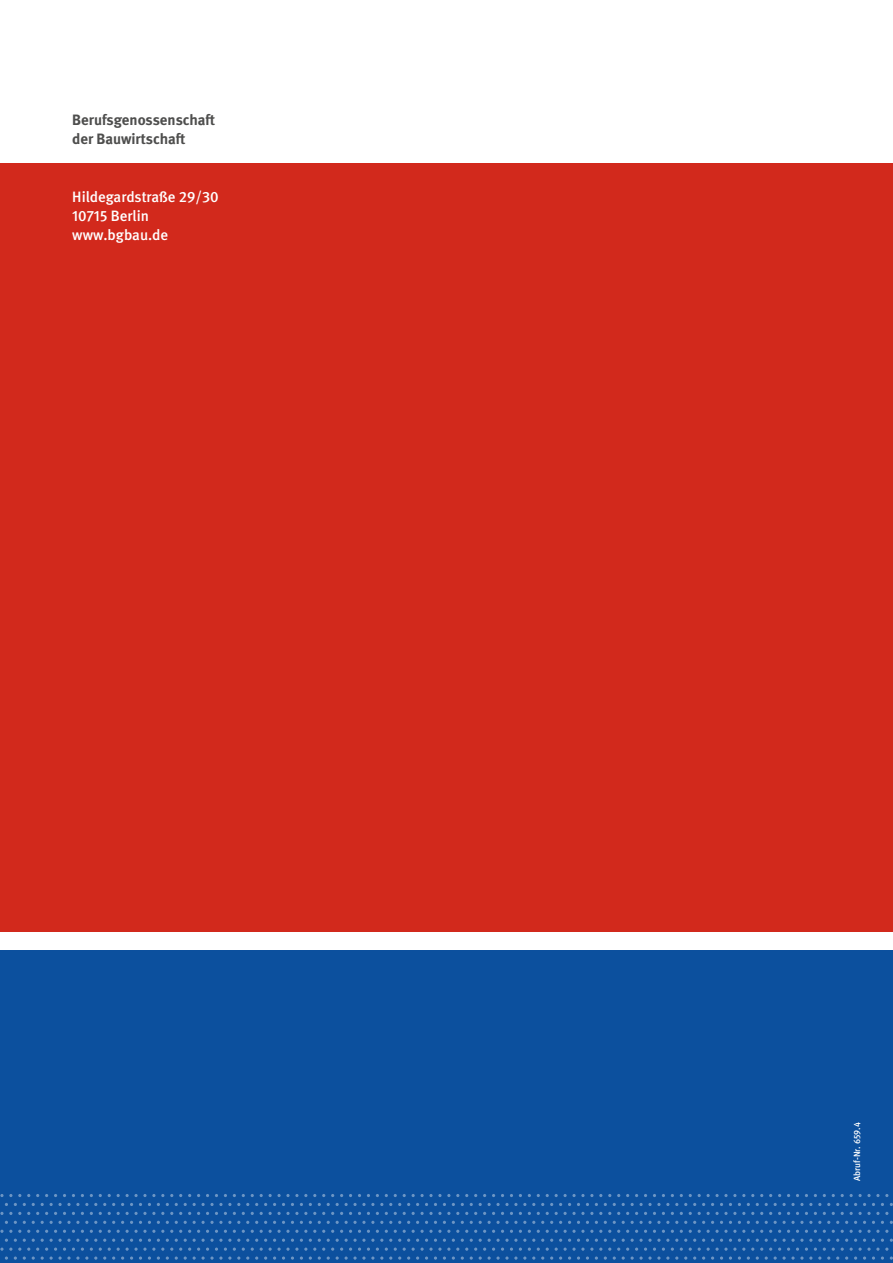
<style>
.page{position:relative;width:893px;height:1263px;background:#fff}
.page>*{position:absolute;margin:0;border:0;box-sizing:border-box;transform-origin:0 0}
.t1{font:500 15px "DGUV Meta";color:#fff}
.t2{font:700 15px/19.2px "DGUV Meta";color:#4e4e4d}
.t3{font:500 9px "DGUV Meta";color:#fff}
</style>
<div class="page">
<div style="left:0;top:950px;width:893px;height:313px;background:#0c509e"></div>
<svg style="left:269px;top:1194px;width:38px;height:3px"></svg>
<svg style="left:412px;top:1194px;width:38px;height:3px"></svg>
<svg style="left:555px;top:1194px;width:38px;height:3px"></svg>
<svg style="left:698px;top:1194px;width:38px;height:3px"></svg>
<svg style="left:841px;top:1194px;width:38px;height:3px"></svg>
<svg style="left:269px;top:1212px;width:38px;height:3px"></svg>
<svg style="left:412px;top:1212px;width:38px;height:3px"></svg>
<svg style="left:555px;top:1212px;width:38px;height:3px"></svg>
<svg style="left:698px;top:1212px;width:38px;height:3px"></svg>
<svg style="left:841px;top:1212px;width:38px;height:3px"></svg>
<svg style="left:193px;top:1203px;width:38px;height:3px"></svg>
<svg style="left:336px;top:1203px;width:38px;height:3px"></svg>
<svg style="left:479px;top:1203px;width:38px;height:3px"></svg>
<svg style="left:622px;top:1203px;width:47px;height:3px"></svg>
<svg style="left:774px;top:1203px;width:38px;height:3px"></svg>
<svg style="left:193px;top:1221px;width:38px;height:3px"></svg>
<svg style="left:336px;top:1221px;width:38px;height:3px"></svg>
<svg style="left:479px;top:1221px;width:38px;height:3px"></svg>
<svg style="left:622px;top:1221px;width:47px;height:3px"></svg>
<svg style="left:774px;top:1221px;width:38px;height:3px"></svg>
<svg style="left:179px;top:1230px;width:178px;height:30px"></svg>
<svg style="left:358px;top:1230px;width:177px;height:30px"></svg>
<svg style="left:537px;top:1230px;width:182px;height:30px"></svg>
<svg style="left:720px;top:1230px;width:173px;height:30px"></svg>
<svg style="left:0;top:1194px;width:12px;height:3px"></svg>
<svg style="left:117px;top:1194px;width:47px;height:3px"></svg>
<svg style="left:0;top:1212px;width:12px;height:3px"></svg>
<svg style="left:117px;top:1212px;width:47px;height:3px"></svg>
<svg style="left:50px;top:1203px;width:38px;height:3px"></svg>
<svg style="left:50px;top:1221px;width:38px;height:3px"></svg>
<svg style="left:0;top:1230px;width:178px;height:30px"></svg>
<div style="left:0;top:163px;width:893px;height:768px;background:#d2291c"></div>
<p class="t2" style="left:72px;top:110px;width:145px">Berufsgenossenschaft der Bauwirtschaft</p>
<p class="t1" style="left:72px;top:188px;width:148px">Hildegardstraße 29/30</p>
<p class="t1" style="left:72px;top:207px;width:78px">10715 Berlin</p>
<p class="t1" style="left:72px;top:226px;width:98px">www.bgbau.de</p>
<p class="t3" style="left:852px;top:1181px;width:60px;rotate:-90deg">Abruf-Nr. 659.4</p>
</div>
